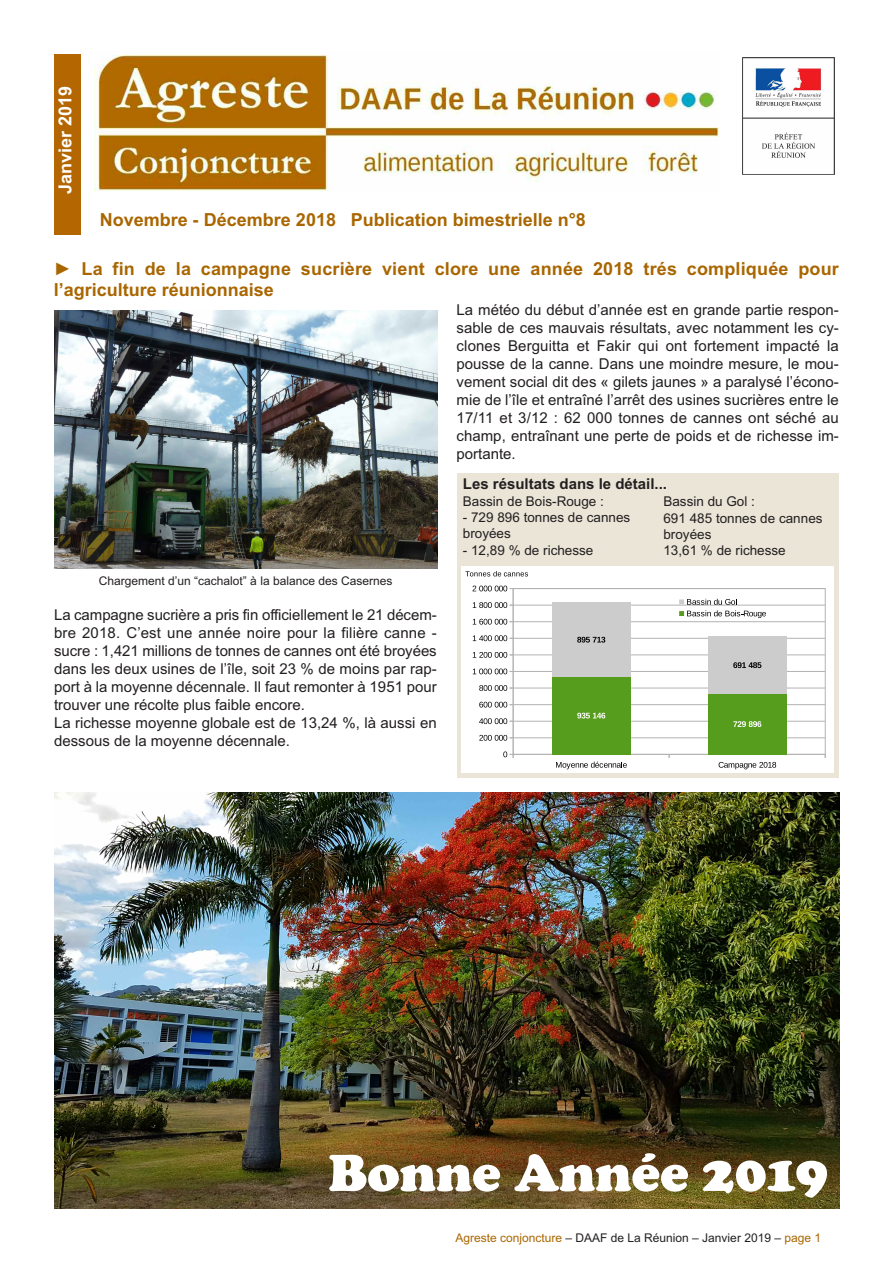
<style>
.page{position:relative;width:893px;height:1263px;background:#fff}
.page>*{position:absolute;margin:0;border:0;box-sizing:border-box;transform-origin:0 0}
.t1{font:900 54px "Cooper";color:#fff}
.t2{font:700 18px/21.6px "Arial";color:#a96600}
.t3{font:700 18px "Arial";color:#fff}
.t4{font:15px/18px "Arial";color:#231f20}
.t5{font:700 15px "Arial";color:#231f20}
.t6{font:13.5px/16.2px "Arial";color:#231f20}
.t7{font:12px "Arial";color:#231f20}
.s1{color:#a96600}
</style>
<div class="page">
<div style="left:456px;top:473px;width:382px;height:305px;background:#eae5d7"></div>
<div style="left:54px;top:54px;width:27px;height:180px;background:#b46600"></div>
<img style="left:94px;top:55px;width:625px;height:136px">
<img style="left:54px;top:792px;width:785px;height:417px">
<img style="left:54px;top:310px;width:383px;height:258px">
<img style="left:742px;top:58px;width:92px;height:117px">
<div style="left:462px;top:566px;width:372px;height:206px;background:#fff"></div>
<svg style="left:512px;top:588px;width:314px;height:166px;background:#fbfcfb"></svg>
<hr style="left:513px;top:737px;width:312px;height:1px;background:#b3b3b3">
<hr style="left:513px;top:721px;width:312px;height:1px;background:#b3b3b3">
<hr style="left:513px;top:704px;width:312px;height:1px;background:#b3b3b3">
<hr style="left:513px;top:688px;width:312px;height:1px;background:#b3b3b3">
<hr style="left:513px;top:671px;width:312px;height:1px;background:#b3b3b3">
<hr style="left:513px;top:655px;width:312px;height:1px;background:#b3b3b3">
<hr style="left:513px;top:638px;width:312px;height:1px;background:#b3b3b3">
<hr style="left:513px;top:621px;width:312px;height:1px;background:#b3b3b3">
<hr style="left:513px;top:605px;width:312px;height:1px;background:#b3b3b3">
<hr style="left:513px;top:588px;width:312px;height:1px;background:#b3b3b3">
<hr style="left:513px;top:754px;width:312px;height:1px;background:#b3b3b3">
<hr style="left:513px;top:588px;width:1px;height:166px;background:#b3b3b3">
<div style="left:708px;top:694px;width:78px;height:60px;background:#579d1d"></div>
<div style="left:552px;top:677px;width:78px;height:77px;background:#579d1d"></div>
<div style="left:708px;top:636px;width:78px;height:58px;background:#ccc"></div>
<div style="left:552px;top:602px;width:78px;height:75px;background:#ccc"></div>
<svg style="left:556px;top:761px;width:71px;height:8px"></svg>
<svg style="left:719px;top:762px;width:57px;height:7px"></svg>
<svg style="left:503px;top:751px;width:11px;height:7px"></svg>
<svg style="left:479px;top:735px;width:34px;height:6px"></svg>
<svg style="left:479px;top:718px;width:34px;height:6px"></svg>
<svg style="left:479px;top:702px;width:34px;height:5px"></svg>
<svg style="left:479px;top:685px;width:34px;height:6px"></svg>
<svg style="left:473px;top:668px;width:40px;height:6px"></svg>
<svg style="left:473px;top:652px;width:40px;height:6px"></svg>
<svg style="left:473px;top:635px;width:40px;height:6px"></svg>
<svg style="left:473px;top:619px;width:40px;height:6px"></svg>
<svg style="left:473px;top:602px;width:40px;height:6px"></svg>
<svg style="left:473px;top:586px;width:40px;height:5px"></svg>
<svg style="left:577px;top:713px;width:28px;height:5px"></svg>
<svg style="left:733px;top:721px;width:28px;height:6px"></svg>
<svg style="left:577px;top:637px;width:28px;height:6px"></svg>
<svg style="left:733px;top:662px;width:28px;height:6px"></svg>
<svg style="left:679px;top:599px;width:87px;height:19px;background:#d4d5d3"></svg>
<svg style="left:465px;top:571px;width:63px;height:5px"></svg>
<p class="t3" style="left:55px;top:194px;width:110px;rotate:-90deg">Janvier 2019</p>
<p class="t2" style="left:100px;top:209px;width:488px">Novembre - Décembre 2018 Publication bimestrielle n°8</p>
<p class="t2" style="left:54px;top:258px;width:786px">► La fin de la campagne sucrière vient clore une année 2018 trés compliquée pour l’agriculture réunionnaise</p>
<p class="t7" style="left:99px;top:574px;width:295px">Chargement d’un “cachalot” à la balance des Casernes</p>
<p class="t4" style="left:54px;top:606px;width:384px">La campagne sucrière a pris fin officiellement le 21 décem&shy;bre 2018. C’est une année noire pour la filière canne - sucre : 1,421 millions de tonnes de cannes ont été broyées dans les deux usines de l’île, soit 23 % de moins par rap&shy;port à la moyenne décennale. Il faut remonter à 1951 pour trouver une récolte plus faible encore.<br>La richesse moyenne globale est de 13,24 %, là aussi en dessous de la moyenne décennale.</p>
<p class="t4" style="left:456px;top:301px;width:384px;text-align:justify">La météo du début d’année est en grande partie respon&shy;sable de ces mauvais résultats, avec notamment les cy&shy;clones Berguitta et Fakir qui ont fortement impacté la pousse de la canne. Dans une moindre mesure, le mou&shy;vement social dit des « gilets jaunes » a paralysé l’écono&shy;mie de l’île et entraîné l’arrêt des usines sucrières entre le 17/11 et 3/12 : 62 000 tonnes de cannes ont séché au champ, entraînant une perte de poids et de richesse im&shy;portante.</p>
<p class="t5" style="left:463px;top:475px;width:206px">Les résultats dans le détail...</p>
<p class="t6" style="left:463px;top:493px;width:143px">Bassin de Bois-Rouge :</p>
<p class="t6" style="left:463px;top:509px;width:169px">- 729 896 tonnes de cannes broyées</p>
<p class="t6" style="left:463px;top:542px;width:132px">- 12,89 % de richesse</p>
<p class="t6" style="left:663px;top:494px;width:161px">Bassin du Gol :<br>691 485 tonnes de cannes broyées<br>13,61 % de richesse</p>
<h1 class="t1" style="left:328px;top:1141px;width:501px">Bonne Année 2019</h1>
<p class="t7" style="left:455px;top:1231px;width:367px"><span class="s1">Agreste conjoncture</span> – DAAF de La Réunion – Janvier 2019 – <span class="s1">page 1</span></p>
</div>
